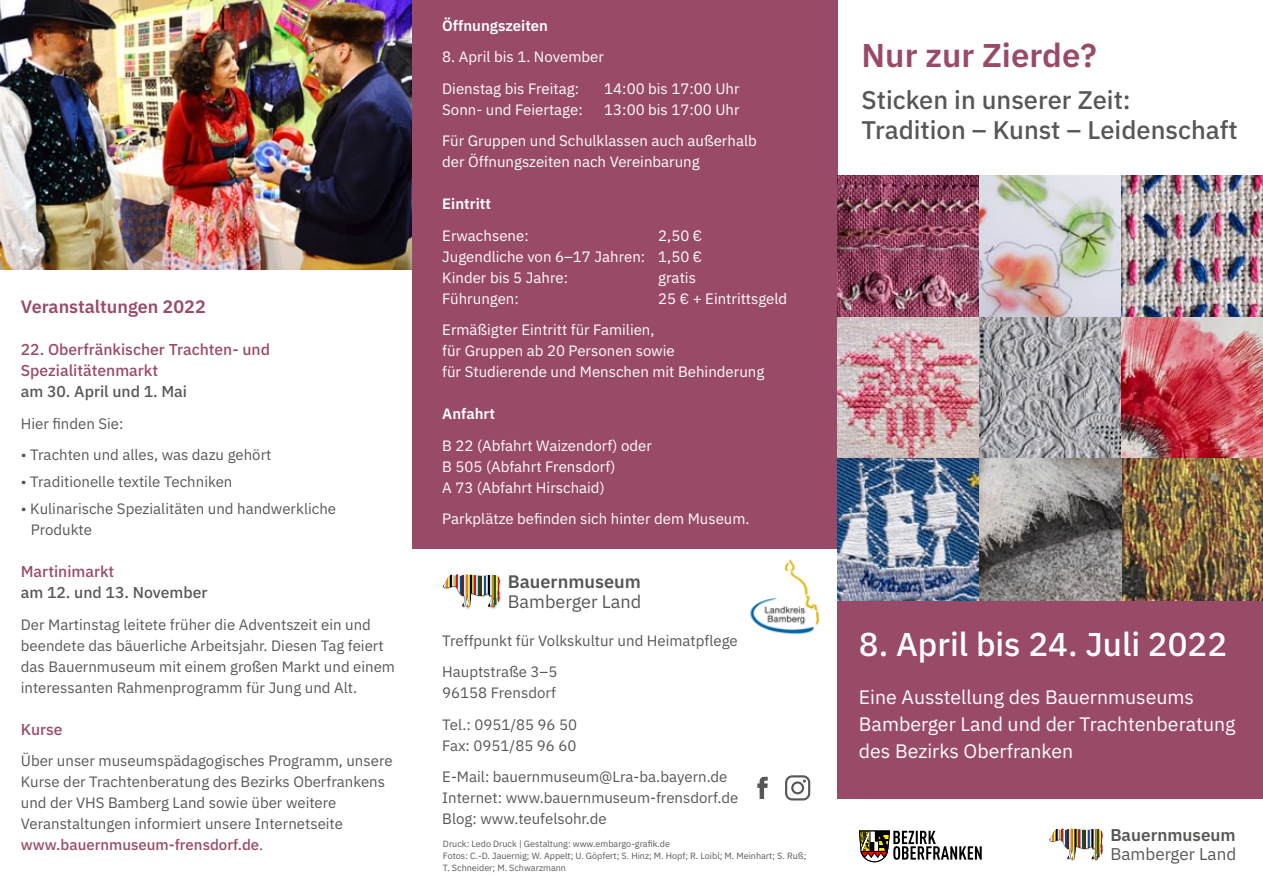
<style>
.page{position:relative;width:1263px;height:893px;background:#fff}
.page>*{position:absolute;margin:0;border:0;box-sizing:border-box;transform-origin:0 0}
.t1{font:500 33px "IBM Plex Devanagari";color:#fff}
.t2{font:600 33px "IBM Plex Devanagari";color:#994a69}
.t3{font:500 25.5px/30px "IBM Plex Devanagari";color:#575756}
.t4{font:19.5px/27px "IBM Plex Devanagari";color:#fff}
.t5{font:18.15px "IBM Plex Devanagari";color:#575756}
.t6{font:600 18.15px "IBM Plex Devanagari";color:#575756}
.t7{font:600 18px "IBM Plex Devanagari";color:#994a69}
.t8{font:17.1px "IBM Plex Devanagari";color:#575756}
.t9{font:600 17.1px "IBM Plex Devanagari";color:#575756}
.t10{font:500 15.75px/21px "IBM Plex Devanagari";color:#994a69}
.t11{font:500 15.75px "IBM Plex Devanagari";color:#575756}
.t12{font:15px/21px "IBM Plex Devanagari";color:#575756}
.t13{font:15px/21px "IBM Plex Devanagari";color:#fff}
.t14{font:600 15px "IBM Plex Devanagari";color:#fff}
.t15{font:9px/12px "IBM Plex Devanagari";color:#575756}
.s1{font-weight:500;color:#994a69}
</style>
<div class="page">
<img style="left:0;top:0;width:412px;height:270px">
<div style="left:412px;top:0;width:426px;height:549px;background:#994a69"></div>
<img style="left:750px;top:559px;width:70px;height:76px">
<img style="left:838px;top:175px;width:425px;height:426px">
<svg style="left:859px;top:830px;width:123px;height:32px"></svg>
<img style="left:1071px;top:834px;width:33px;height:27px">
<svg style="left:1049px;top:828px;width:54px;height:32px"></svg>
<img style="left:442px;top:578px;width:59px;height:31px">
<svg style="left:443px;top:574px;width:57px;height:33px"></svg>
<svg style="left:785px;top:775px;width:25px;height:25px"></svg>
<svg style="left:757px;top:777px;width:11px;height:22px"></svg>
<div style="left:838px;top:601px;width:425px;height:197px;background:#994a69"></div>
<p class="t7" style="left:21px;top:293px;width:186px">Veranstaltungen 2022</p>
<p class="t10" style="left:21px;top:340px;width:251px">22. Oberfränkischer Trachten- und<br>Spezialitätenmarkt</p>
<p class="t11" style="left:21px;top:380px;width:168px">am 30. April und 1. Mai</p>
<p class="t12" style="left:21px;top:413px;width:104px">Hier finden Sie:</p>
<p class="t12" style="left:21px;top:445px;width:252px">• Trachten und alles, was dazu gehört</p>
<p class="t12" style="left:21px;top:472px;width:213px">• Traditionelle textile Techniken</p>
<p class="t12" style="left:31px;top:499px;width:307px;text-indent:-10px">• Kulinarische Spezialitäten und handwerkliche<br>Produkte</p>
<p class="t10" style="left:21px;top:562px;width:95px">Martinimarkt</p>
<p class="t11" style="left:21px;top:581px;width:188px">am 12. und 13. November</p>
<p class="t12" style="left:21px;top:614px;width:376px">Der Martinstag leitete früher die Adventszeit ein und beendete das bäuerliche Arbeitsjahr. Diesen Tag feiert das Bauernmuseum mit einem großen Markt und einem interessanten Rahmenprogramm für Jung und Alt.</p>
<p class="t10" style="left:21px;top:719px;width:43px">Kurse</p>
<p class="t12" style="left:21px;top:751px;width:373px">Über unser museumspädagogisches Programm, unsere Kurse der Trachtenberatung des Bezirks Oberfrankens und der VHS Bamberg Land sowie über weitere Veranstaltungen informiert unsere Internetseite <span class="s1">www.bauernmuseum-frensdorf.de</span>.</p>
<p class="t14" style="left:442px;top:14px;width:107px">Öffnungszeiten</p>
<p class="t13" style="left:442px;top:42px;width:163px;line-height:31.5px">8. April bis 1. November<br>Dienstag bis Freitag:</p>
<p class="t13" style="left:604px;top:79px;width:137px">14:00 bis 17:00 Uhr</p>
<p class="t13" style="left:442px;top:100px;width:142px">Sonn- und Feiertage:</p>
<p class="t13" style="left:442px;top:94px;width:316px;line-height:31.5px;text-indent:162px">13:00 bis 17:00 Uhr<br>Für Gruppen und Schulklassen auch außerhalb</p>
<p class="t13" style="left:442px;top:152px;width:259px">der Öffnungszeiten nach Vereinbarung</p>
<p class="t14" style="left:442px;top:193px;width:50px">Eintritt</p>
<p class="t13" style="left:442px;top:226px;width:88px">Erwachsene:</p>
<p class="t13" style="left:442px;top:226px;width:261px;text-align:justify;text-indent:216px">2,50 € Jugendliche von 6–17 Jahren: 1,50 € Kinder bis 5 Jahre:</p>
<p class="t13" style="left:658px;top:268px;width:39px">gratis</p>
<p class="t13" style="left:442px;top:289px;width:78px">Führungen:</p>
<p class="t13" style="left:658px;top:289px;width:130px">25 € + Eintrittsgeld</p>
<p class="t13" style="left:442px;top:320px;width:324px">Ermäßigter Eintritt für Familien,<br>für Gruppen ab 20 Personen sowie<br>für Studierende und Menschen mit Behinderung</p>
<p class="t14" style="left:442px;top:403px;width:54px">Anfahrt</p>
<p class="t13" style="left:442px;top:436px;width:211px">B 22 (Abfahrt Waizendorf) oder<br>B 505 (Abfahrt Frensdorf)<br>A 73 (Abfahrt Hirschaid)</p>
<p class="t13" style="left:442px;top:509px;width:309px">Parkplätze befinden sich hinter dem Museum.</p>
<p class="t6" style="left:508px;top:568px;width:135px">Bauernmuseum</p>
<p class="t5" style="left:508px;top:589px;width:135px">Bamberger Land</p>
<p class="t12" style="left:442px;top:625px;width:297px;line-height:31.5px">Treffpunkt für Volkskultur und Heimatpflege<br>Hauptstraße 3–5</p>
<p class="t12" style="left:442px;top:678px;width:136px;line-height:31.5px">96158 Frensdorf<br>Tel.: 0951/85 96 50</p>
<p class="t12" style="left:442px;top:730px;width:287px;line-height:31.5px">Fax: 0951/85 96 60<br>E-Mail: bauernmuseum@Lra-ba.bayern.de</p>
<p class="t12" style="left:442px;top:788px;width:297px">Internet: www.bauernmuseum-frensdorf.de<br>Blog: www.teufelsohr.de</p>
<p class="t15" style="left:443px;top:838px;width:365px">Druck: Ledo Druck | Gestaltung: www.embargo-grafik.de<br>Fotos: C.-D. Jauernig; W. Appelt; U. Göpfert; S. Hinz; M. Hopf; R. Loibl; M. Meinhart; S. Ruß;<br>T. Schneider; M. Schwarzmann</p>
<h1 class="t2" style="left:861px;top:31px;width:237px">Nur zur Zierde?</h1>
<h2 class="t3" style="left:861px;top:86px;width:378px">Sticken in unserer Zeit:<br>Tradition – Kunst – Leidenschaft</h2>
<h1 class="t1" style="left:859px;top:621px;width:370px">8. April bis 24. Juli 2022</h1>
<h3 class="t4" style="left:859px;top:685px;width:378px">Eine Ausstellung des Bauernmuseums<br>Bamberger Land und der Trachtenberatung des Bezirks Oberfranken</h3>
<p class="t9" style="left:1110px;top:823px;width:127px">Bauernmuseum</p>
<p class="t8" style="left:1110px;top:842px;width:127px">Bamberger Land</p>
</div>
